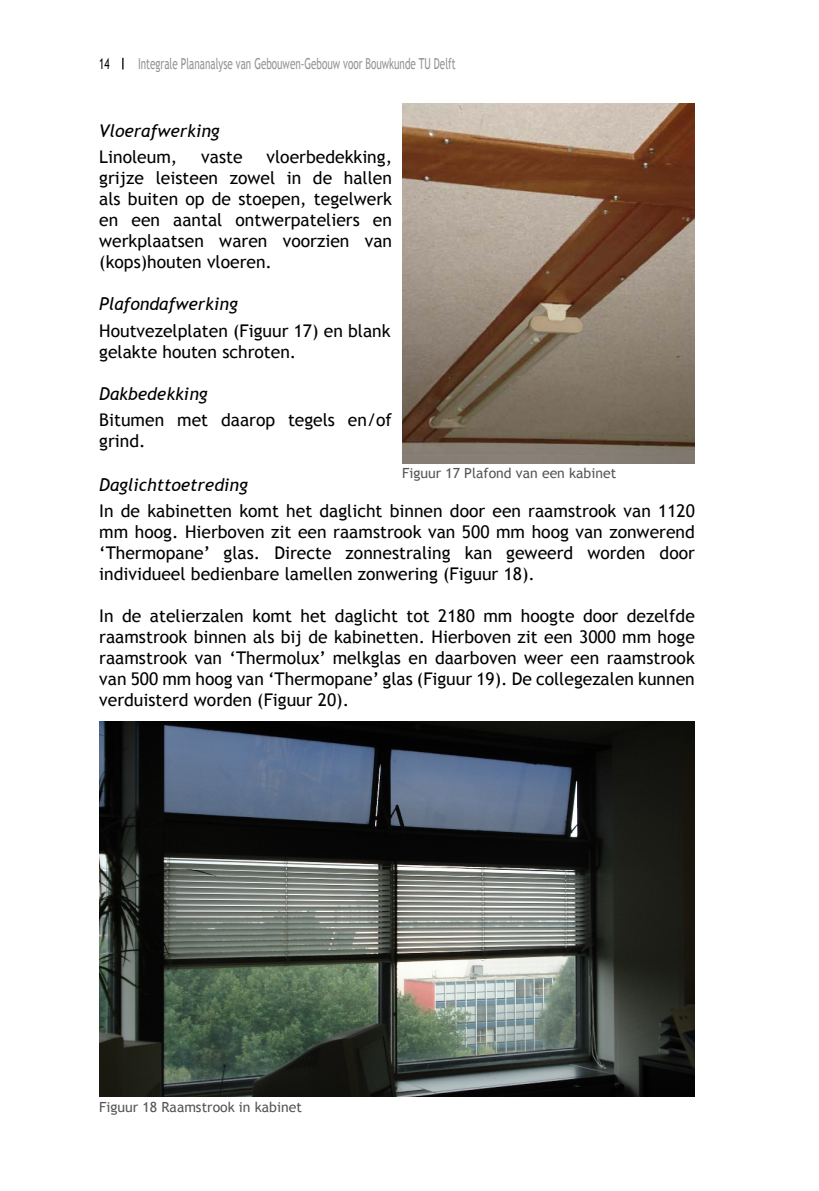
<style>
.page{position:relative;width:819px;height:1191px;background:#fff}
.page>*{position:absolute;margin:0;border:0;box-sizing:border-box;transform-origin:0 0}
.t1{font:17.5px/21px "Trebuchet MS";color:#000;text-align:justify}
.t2{font:italic 17.5px "Trebuchet MS";color:#000}
.t3{font:15.22px "Trebuchet MS";color:#939393;scale:.65 1}
.t4{font:15.22px "Trebuchet MS";color:#000;scale:.65 1}
.t5{font:14px "Trebuchet MS";color:#565656}
</style>
<div class="page">
<img style="left:402px;top:103px;width:292px;height:360px">
<img style="left:99px;top:722px;width:595px;height:374px">
<p class="t4" style="left:99px;top:55px;width:17px">14</p>
<p class="t3" style="left:138px;top:55px;width:490px">Integrale Plananalyse van Gebouwen-Gebouw voor Bouwkunde TU Delft</p>
<p class="t2" style="left:99px;top:120px;width:122px">Vloerafwerking</p>
<p class="t1" style="left:99px;top:147px;width:79px">Linoleum,</p>
<p class="t1" style="left:201px;top:147px;width:43px">vaste</p>
<p class="t1" style="left:99px;top:147px;width:294px;text-indent:167px">vloerbedekking, grijze leisteen zowel in de hallen als buiten op de stoepen, tegelwerk en een aantal ontwerpateliers en werkplaatsen waren voorzien van (kops)houten vloeren.</p>
<p class="t2" style="left:99px;top:294px;width:140px">Plafondafwerking</p>
<p class="t1" style="left:99px;top:320px;width:293px">Houtvezelplaten (Figuur 17) en blank gelakte houten schroten.</p>
<p class="t2" style="left:99px;top:383px;width:110px">Dakbedekking</p>
<p class="t1" style="left:99px;top:409px;width:294px">Bitumen met daarop tegels en/of grind.</p>
<p class="t5" style="left:402px;top:465px;width:216px">Figuur 17 Plafond van een kabinet</p>
<p class="t2" style="left:99px;top:474px;width:150px">Daglichttoetreding</p>
<p class="t1" style="left:99px;top:500px;width:597px">In de kabinetten komt het daglicht binnen door een raamstrook van 1120 mm hoog. Hierboven zit een raamstrook van 500 mm hoog van zonwerend ‘Thermopane’ glas. Directe zonnestraling kan geweerd worden door individueel bedienbare lamellen zonwering (Figuur 18).</p>
<p class="t1" style="left:99px;top:605px;width:597px">In de atelierzalen komt het daglicht tot 2180 mm hoogte door dezelfde raamstrook binnen als bij de kabinetten. Hierboven zit een 3000 mm hoge raamstrook van ‘Thermolux’ melkglas en daarboven weer een raamstrook van 500 mm hoog van ‘Thermopane’ glas (Figuur 19). De collegezalen kunnen verduisterd worden (Figuur 20).</p>
<p class="t5" style="left:99px;top:1098px;width:204px">Figuur 18 Raamstrook in kabinet</p>
</div>
